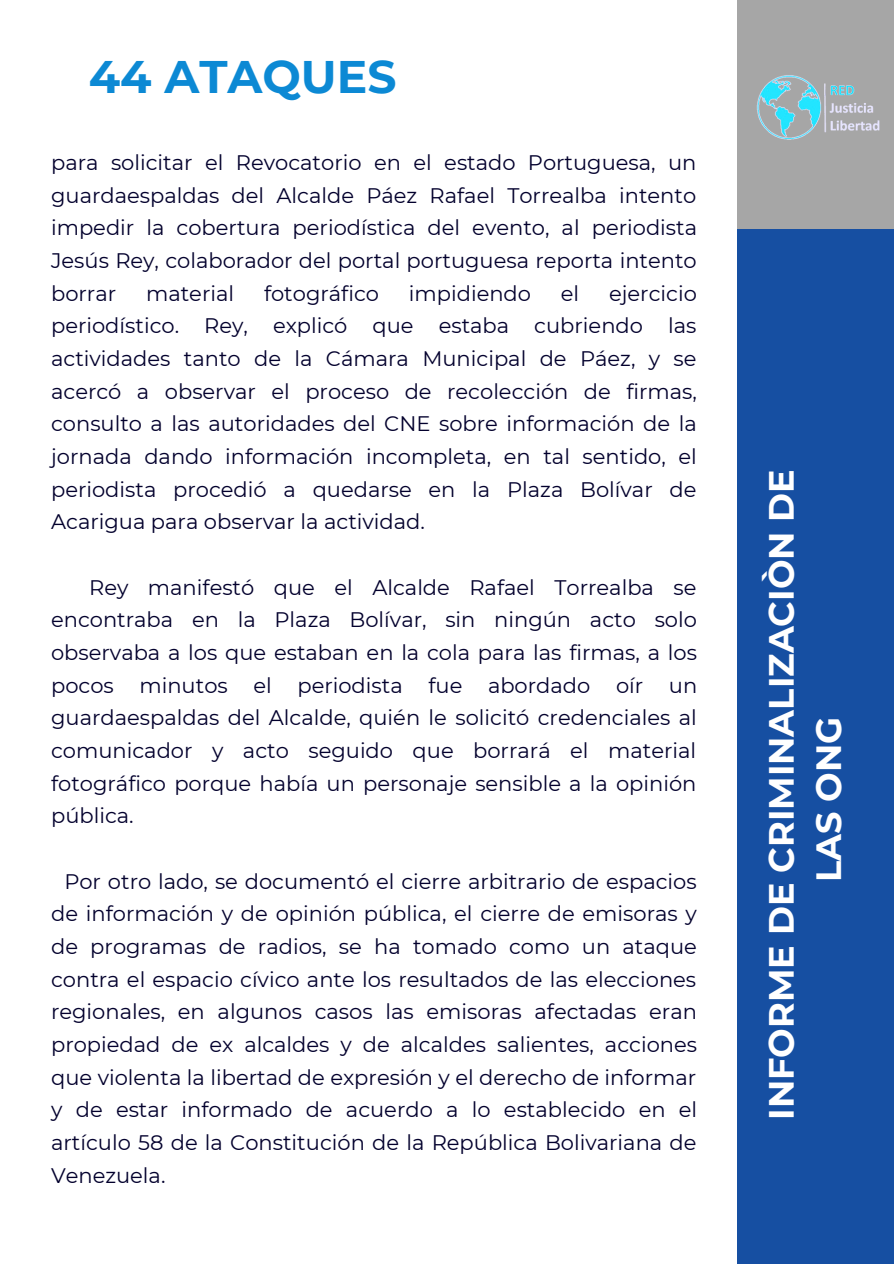
<style>
.page{position:relative;width:894px;height:1264px;background:#fff}
.page>*{position:absolute;margin:0;border:0;box-sizing:border-box;transform-origin:0 0}
.t1{font:700 45.6px "Montserrat";color:#0c89d4}
.t2{font:700 35.1px/47.2px "Montserrat";color:#fff;text-align:center}
.t3{font:21px/32.7px "Montserrat";color:#03002d;text-align:justify}
</style>
<div class="page">
<div style="left:737px;top:0;width:156px;height:243px;background:#a6a6a6"></div>
<div style="left:737px;top:230px;width:156px;height:1033px;background:#164fa2"></div>
<img style="left:757px;top:75px;width:123px;height:65px">
<h1 class="t1" style="left:89px;top:49px;width:309px">44 ATAQUES</h1>
<p class="t3" style="left:51px;top:146px;width:647px">para solicitar el Revocatorio en el estado Portuguesa, un guardaespaldas del Alcalde Páez Rafael Torrealba intento impedir la cobertura periodística del evento, al periodista Jesús Rey, colaborador del portal portuguesa reporta intento borrar</p>
<p class="t3" style="left:146px;top:277px;width:90px">material</p>
<p class="t3" style="left:264px;top:277px;width:116px">fotográfico</p>
<p class="t3" style="left:409px;top:277px;width:124px">impidiendo</p>
<p class="t3" style="left:560px;top:277px;width:20px">el</p>
<p class="t3" style="left:51px;top:277px;width:647px;text-indent:558px">ejercicio periodístico. Rey, explicó que estaba cubriendo las actividades tanto de la Cámara Municipal de Páez, y se acercó a observar el proceso de recolección de firmas, consulto a las autoridades del CNE sobre información de la jornada dando información incompleta, en tal sentido, el periodista procedió a quedarse en la Plaza Bolívar de Acarigua para observar la actividad.</p>
<p class="t3" style="left:51px;top:570px;width:647px;text-indent:38px">Rey manifestó que el Alcalde Rafael Torrealba se encontraba en la Plaza Bolívar, sin ningún acto solo observaba a los que estaban en la cola para las firmas, a los pocos minutos el periodista fue abordado oír un guardaespaldas del Alcalde, quién le solicitó credenciales al comunicador y acto seguido que borrará el material fotográfico porque había un personaje sensible a la opinión pública.</p>
<p class="t3" style="left:51px;top:864px;width:647px;text-indent:13px">Por otro lado, se documentó el cierre arbitrario de espacios de información y de opinión pública, el cierre de emisoras y de programas de radios, se ha tomado como un ataque contra el espacio cívico ante los resultados de las elecciones regionales, en algunos casos las emisoras afectadas eran propiedad de ex alcaldes y de alcaldes salientes, acciones que violenta la libertad de expresión y el derecho de informar y de estar informado de acuerdo a lo establecido en el artículo 58 de la Constitución de la República Bolivariana de Venezuela.</p>
<h2 class="t2" style="left:757px;top:1119px;width:652px;rotate:-90deg">INFORME DE CRIMINALIZACIÒN DE<br>LAS ONG</h2>
</div>
